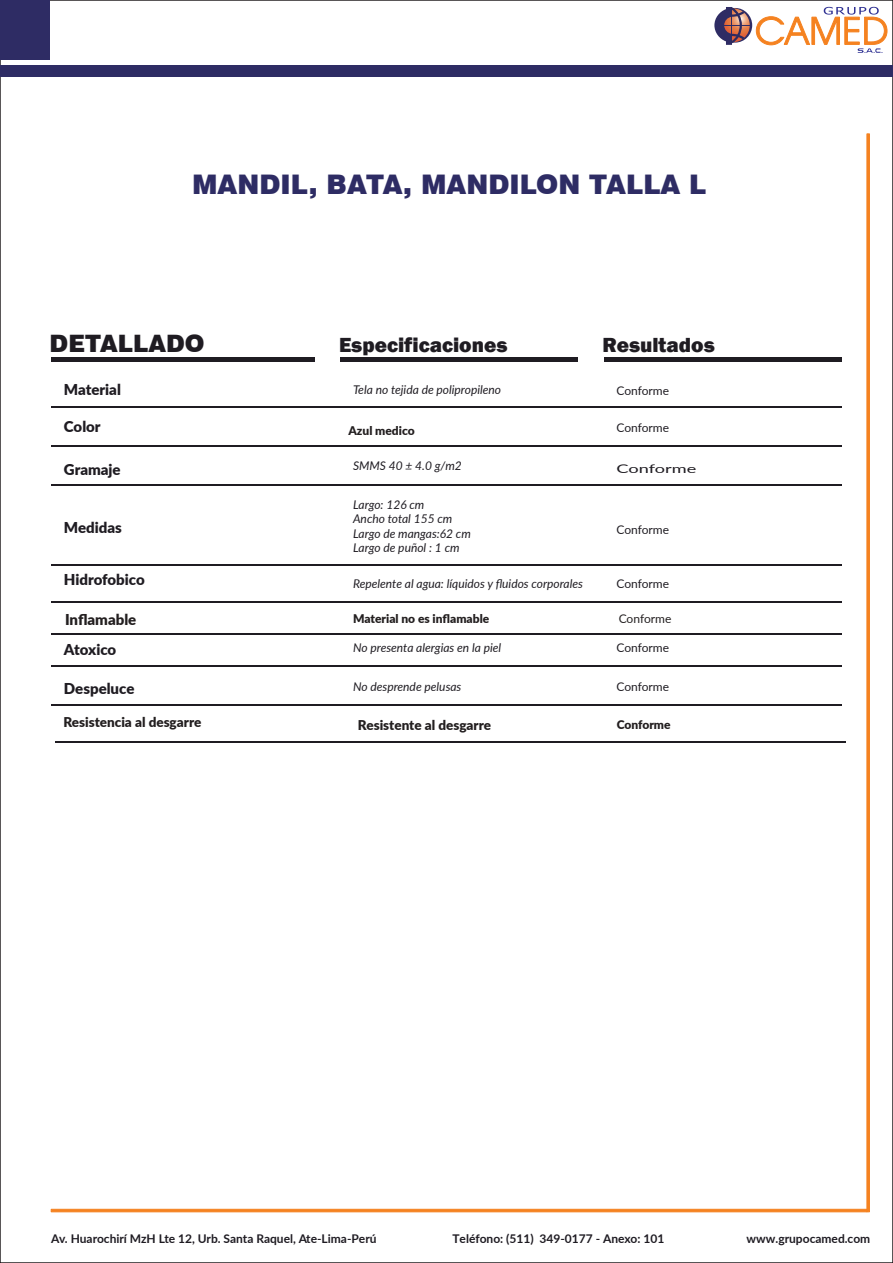
<style>
.page{position:relative;width:893px;height:1263px;background:#fff}
.page>*{position:absolute;margin:0;border:0;box-sizing:border-box;transform-origin:0 0}
.t1{font:900 27px "Swiss 721 BT";color:#2e2c64}
.t2{font:900 24px "Swiss 721 BT";color:#1f1c22}
.t3{font:800 21px "Franklin Gothic";color:#1f1c22}
.t4{font:900 15px "Lato";color:#1f1c22}
.t5{font:900 15px "Lato";color:#231f20}
.t6{font:900 13.5px "Lato";color:#231f20}
.t7{font:italic 12px/14.4px "Lato";color:#1f1c22}
.t8{font:700 12px "Lato";color:#1e1b22}
.t9{font:12px "Lato";color:#1f1c22}
.t10{font:900 12px "Lato";color:#231f20}
.t11{font:12px "Lato";color:#1f1c22;scale:1.52 1}
.t12{font:12px "Lato";color:#231f20}
</style>
<div class="page">
<img style="left:0;top:80px;width:893px;height:1183px">
<div style="left:0;top:0;width:50px;height:60px;background:#2e2c64"></div>
<div style="left:0;top:65px;width:893px;height:11px;background:#2e2c64"></div>
<svg style="left:714px;top:6px;width:174px;height:47px"></svg>
<hr style="left:51px;top:406px;width:791px;height:2px;background:#1f1c22">
<hr style="left:51px;top:358px;width:264px;height:4px;background:#1f1c22">
<hr style="left:340px;top:358px;width:238px;height:4px;background:#1f1c22">
<hr style="left:604px;top:358px;width:238px;height:4px;background:#1f1c22">
<hr style="left:51px;top:445px;width:791px;height:2px;background:#1f1c22">
<hr style="left:51px;top:484px;width:791px;height:1px;background:#1f1c22">
<hr style="left:51px;top:564px;width:791px;height:2px;background:#1f1c22">
<hr style="left:51px;top:602px;width:791px;height:1px;background:#1f1c22">
<hr style="left:51px;top:634px;width:791px;height:1px;background:#1f1c22">
<hr style="left:51px;top:666px;width:791px;height:1px;background:#1f1c22">
<hr style="left:51px;top:704px;width:791px;height:1px;background:#1f1c22">
<hr style="left:56px;top:741px;width:790px;height:1px;background:#1f1c22">
<svg style="left:866px;top:133px;width:4px;height:1079px;background:#f58e36"></svg>
<div style="left:51px;top:1209px;width:816px;height:3px;background:#f58220;border:1px solid #f58220"></div>
<h1 class="t1" style="left:192px;top:168px;width:516px">MANDIL, BATA, MANDILON TALLA L</h1>
<h2 class="t2" style="left:50px;top:329px;width:157px">DETALLADO</h2>
<h3 class="t3" style="left:339px;top:332px;width:170px">Especificaciones</h3>
<h3 class="t3" style="left:602px;top:332px;width:114px">Resultados</h3>
<p class="t4" style="left:64px;top:378px;width:59px">Material</p>
<p class="t7" style="left:353px;top:382px;width:150px">Tela no tejida de polipropileno</p>
<p class="t9" style="left:616px;top:382px;width:54px">Conforme</p>
<p class="t4" style="left:64px;top:415px;width:38px">Color</p>
<p class="t9" style="left:616px;top:419px;width:54px">Conforme</p>
<p class="t4" style="left:64px;top:458px;width:58px">Gramaje</p>
<p class="t7" style="left:353px;top:458px;width:110px">SMMS 40 ± 4.0 g/m2</p>
<p class="t11" style="left:616px;top:460px;width:54px">Conforme</p>
<p class="t7" style="left:353px;top:497px;width:119px">Largo: 126 cm<br>Ancho total 155 cm<br>Largo de mangas:62 cm<br>Largo de puñol : 1 cm</p>
<p class="t7" style="left:353px;top:576px;width:231px">Repelente al agua: líquidos y fluidos corporales</p>
<p class="t10" style="left:348px;top:421px;width:68px">Azul medico</p>
<p class="t4" style="left:64px;top:516px;width:59px">Medidas</p>
<p class="t9" style="left:616px;top:521px;width:54px">Conforme</p>
<p class="t4" style="left:64px;top:568px;width:82px">Hidrofobico</p>
<p class="t9" style="left:616px;top:575px;width:54px">Conforme</p>
<p class="t5" style="left:65px;top:608px;width:73px">Inflamable</p>
<p class="t10" style="left:353px;top:610px;width:138px">Material no es inflamable</p>
<p class="t12" style="left:619px;top:610px;width:54px">Conforme</p>
<p class="t7" style="left:353px;top:640px;width:150px">No presenta alergias en la piel</p>
<p class="t4" style="left:64px;top:638px;width:54px">Atoxico</p>
<p class="t9" style="left:616px;top:639px;width:54px">Conforme</p>
<p class="t4" style="left:64px;top:677px;width:72px">Despeluce</p>
<p class="t7" style="left:353px;top:678px;width:110px">No desprende pelusas</p>
<p class="t9" style="left:616px;top:678px;width:54px">Conforme</p>
<p class="t6" style="left:63px;top:712px;width:139px">Resistencia al desgarre</p>
<p class="t6" style="left:358px;top:714px;width:135px">Resistente al desgarre</p>
<p class="t10" style="left:617px;top:716px;width:55px">Conforme</p>
<p class="t8" style="left:51px;top:1230px;width:327px">Av. Huarochirí MzH Lte 12, Urb. Santa Raquel, Ate-Lima-Perú</p>
<p class="t8" style="left:452px;top:1230px;width:213px">Teléfono: (511) 349-0177 - Anexo: 101</p>
<p class="t8" style="left:747px;top:1230px;width:125px">www.grupocamed.com</p>
</div>
